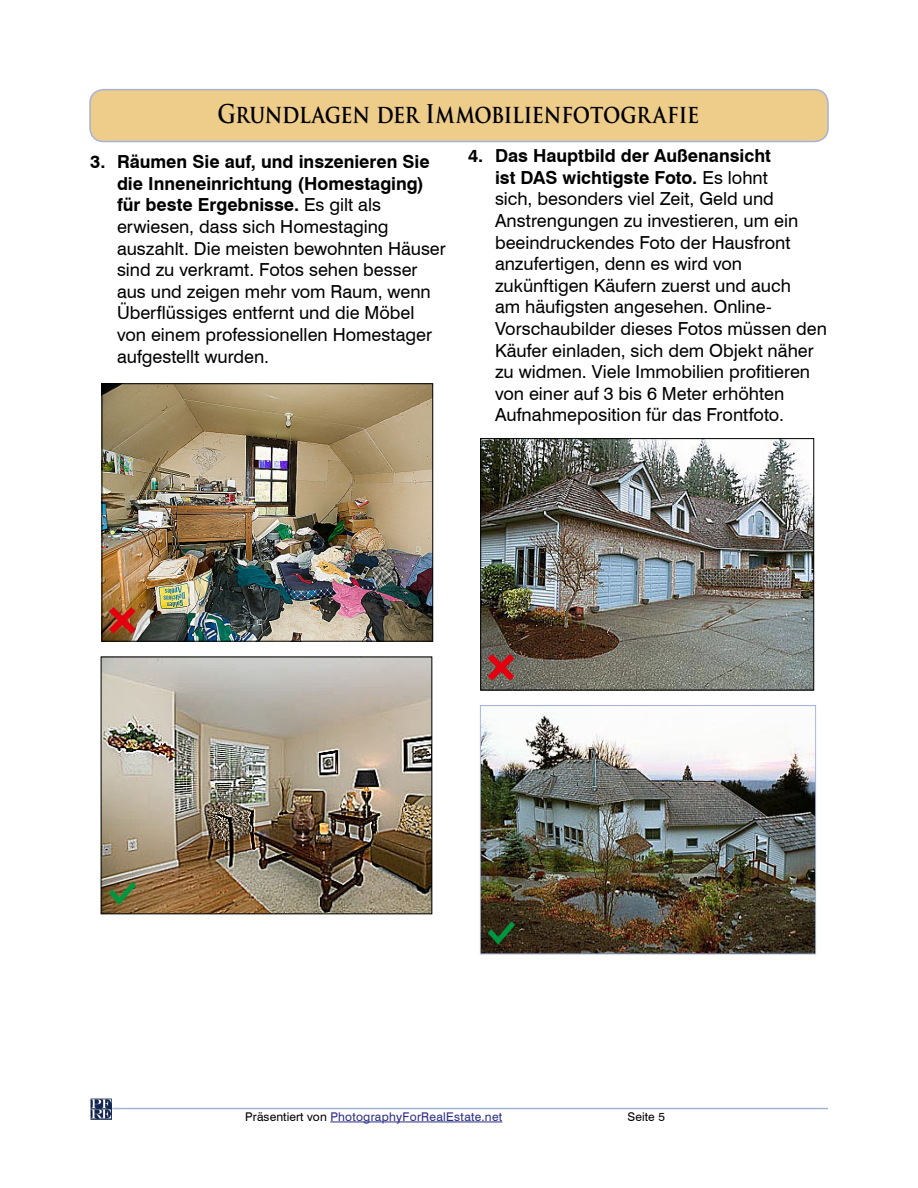
<style>
.page{position:relative;width:918px;height:1188px;background:#fff}
.page>*{position:absolute;margin:0;border:0;box-sizing:border-box;transform-origin:0 0}
.t1{font:700 25.2px "Trajan Pro";letter-spacing:-.015em;color:#000;scale:.83 1}
.t2{font:18px/21.6px "Swiss 721 BT";color:#000}
.t3{font:12px "Swiss 721 BT";letter-spacing:.025em;color:#2b2c86}
.t4{font:12px "Swiss 721 BT";letter-spacing:.01em;color:#000}
.s1{font-weight:700}
.s2{color:#000}
</style>
<div class="page">
<hr style="left:112px;top:1108px;width:716px;height:1px;background:#a4b3d7">
<img style="left:90px;top:1098px;width:21px;height:21px">
<hr style="left:330px;top:1122px;width:172px;height:1px;background:#2b2c86">
<img style="left:104px;top:385px;width:327px;height:255px">
<div style="left:102px;top:383px;width:331px;height:259px;border:1px solid #000"></div>
<img style="left:103px;top:659px;width:327px;height:253px">
<div style="left:101px;top:657px;width:331px;height:257px;border:1px solid #000"></div>
<div style="left:90px;top:90px;width:738px;height:52px;background:#eecd8b;border-radius:14px"></div>
<div style="left:89px;top:89px;width:740px;height:53px;border:2px solid #a4b3d7;border-radius:14px"></div>
<img style="left:482px;top:440px;width:330px;height:248px">
<div style="left:480px;top:438px;width:334px;height:252px;border:1px solid #000"></div>
<img style="left:482px;top:712px;width:332px;height:240px">
<div style="left:480px;top:705px;width:336px;height:249px;border:1px solid #a4b3d7"></div>
<svg style="left:109px;top:607px;width:27px;height:27px"></svg>
<svg style="left:109px;top:882px;width:27px;height:23px"></svg>
<svg style="left:488px;top:654px;width:26px;height:27px"></svg>
<svg style="left:488px;top:921px;width:27px;height:24px"></svg>
<h1 class="t1" style="left:217px;top:99px;width:582px">Grundlagen der Immobilienfotografie</h1>
<p class="t2" style="left:117px;top:151px;width:330px;text-indent:-27px"><span class="s1">3. Räumen Sie auf, und inszenieren Sie die Inneneinrichtung (Homestaging) für beste Ergebnisse.</span> Es gilt als erwiesen, dass sich Homestaging auszahlt. Die meisten bewohnten Häuser sind zu verkramt. Fotos sehen besser aus und zeigen mehr vom Raum, wenn Überflüssiges entfernt und die Möbel von einem professionellen Homestager aufgestellt wurden.</p>
<p class="t2" style="left:495px;top:145px;width:333px;text-indent:-27px"><span class="s1">4. Das Hauptbild der Außenansicht<br>ist DAS wichtigste Foto.</span> Es lohnt<br>sich, besonders viel Zeit, Geld und Anstrengungen zu investieren, um ein beeindruckendes Foto der Hausfront anzufertigen, denn es wird von zukünftigen Käufern zuerst und auch<br>am häufigsten angesehen. Online-Vorschaubilder dieses Fotos müssen den Käufer einladen, sich dem Objekt näher zu widmen. Viele Immobilien profitieren von einer auf 3 bis 6 Meter erhöhten Aufnahmeposition für das Frontfoto.</p>
<p class="t3" style="left:245px;top:1109px;width:259px"><span class="s2">Präsentiert von</span> PhotographyForRealEstate.net</p>
<p class="t4" style="left:628px;top:1109px;width:39px">Seite 5</p>
</div>
